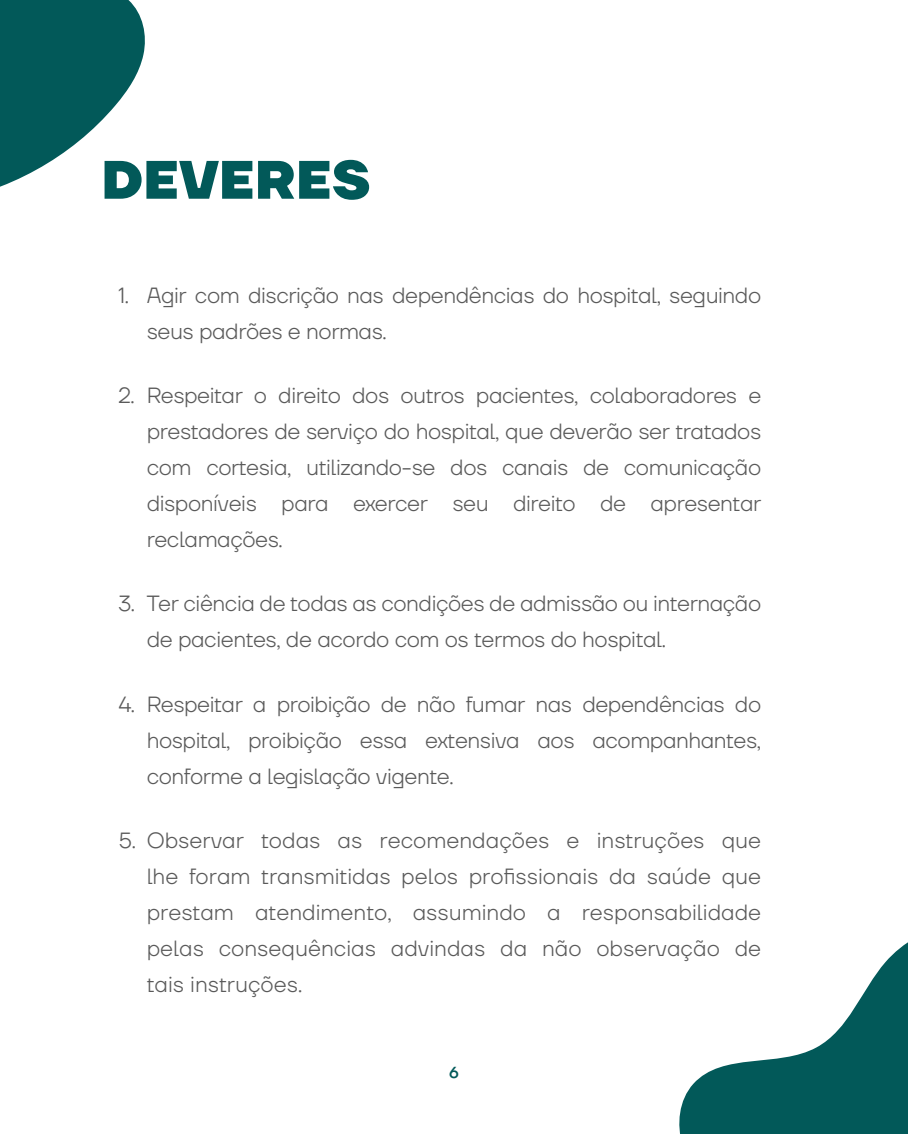
<style>
.page{position:relative;width:908px;height:1134px;background:#fff}
.page>*{position:absolute;margin:0;border:0;box-sizing:border-box;transform-origin:0 0}
.t1{font:800 54px "TT Firs Neue";color:#025959}
.t2{font:300 22px/36px "TT Firs Neue";letter-spacing:-.02em;color:#5a5a5a;text-align:justify}
.t3{font:500 16px "TT Firs Neue";color:#025959}
</style>
<div class="page">
<svg style="left:0;top:0;width:145px;height:187px"></svg>
<svg style="left:679px;top:943px;width:228px;height:191px"></svg>
<h1 class="t1" style="left:101px;top:143px;width:270px">DEVERES</h1>
<p class="t2" style="left:147px;top:276px;width:615px;text-indent:-28px">1. Agir com discrição nas dependências do hospital, seguindo seus padrões e normas.</p>
<p class="t2" style="left:147px;top:377px;width:616px;text-indent:-28px">2. Respeitar o direito dos outros pacientes, colaboradores e prestadores de serviço do hospital, que deverão ser tratados com cortesia, utilizando-se dos canais de comunicação disponíveis para exercer seu direito de apresentar reclamações.</p>
<p class="t2" style="left:147px;top:585px;width:615px;text-indent:-28px">3. Ter ciência de todas as condições de admissão ou internação de pacientes, de acordo com os termos do hospital.</p>
<p class="t2" style="left:147px;top:685px;width:615px;text-indent:-28px">4. Respeitar a proibição de não fumar nas dependências do hospital, proibição essa extensiva aos acompanhantes, conforme a legislação vigente.</p>
<p class="t2" style="left:147px;top:822px;width:615px;text-indent:-28px">5. Observar todas as recomendações e instruções que lhe foram transmitidas pelos profissionais da saúde que prestam atendimento, assumindo a responsabilidade pelas consequências advindas da não observação de tais instruções.</p>
<p class="t3" style="left:449px;top:1062px;width:11px">6</p>
</div>
